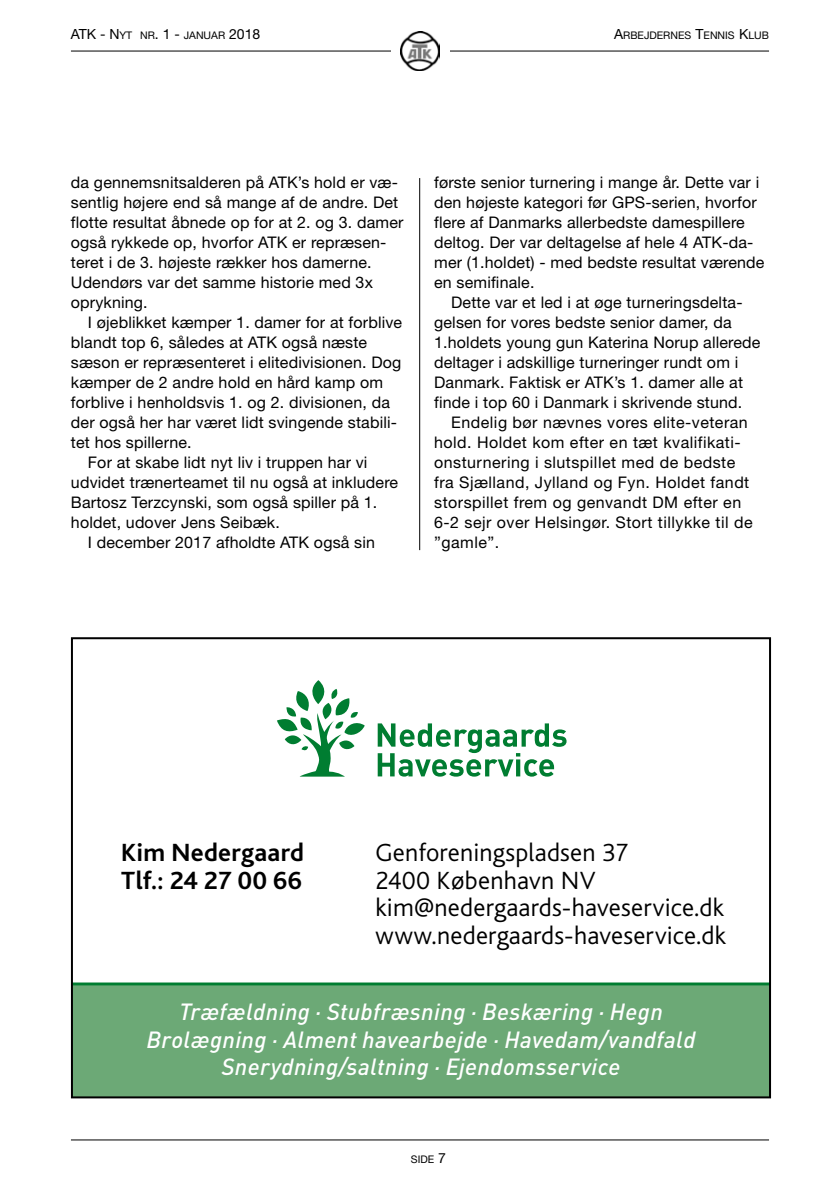
<style>
.page{position:relative;width:840px;height:1191px;background:#fff}
.page>*{position:absolute;margin:0;border:0;box-sizing:border-box;transform-origin:0 0}
.t1{font:300 26px/27.6px "Bliss";letter-spacing:.01em;color:#000}
.t2{font:700 26px/27.6px "Bliss";letter-spacing:.01em;color:#000}
.t3{font:italic 500 23.2px/27.8px "DIN Pro";letter-spacing:.015em;color:#fff;text-align:center}
.t4{font:16px/20px "Helvetica Neue";letter-spacing:.01em;color:#000}
.t5{font:16px/20px "Helvetica Neue";letter-spacing:.03em;color:#000}
.t6{font:14px "Helvetica Neue";color:#000}
.t7{font:10.4px "Helvetica Neue";color:#000}
.s1{font-size:10.4px}
.s2{font-size:14px}
</style>
<div class="page">
<hr style="left:71px;top:51px;width:697px;height:1px;background:#000">
<div style="left:391px;top:22px;width:58px;height:58px;background:#fff"></div>
<img style="left:400px;top:31px;width:39px;height:40px">
<hr style="left:71px;top:1139px;width:697px;height:1px;background:#000">
<svg style="left:377px;top:723px;width:189px;height:53px"></svg>
<svg style="left:277px;top:680px;width:87px;height:96px"></svg>
<div style="left:72px;top:983px;width:697px;height:114px;background:#6ca976"></div>
<hr style="left:72px;top:982px;width:697px;height:3px;background:#007d31">
<div style="left:71px;top:637px;width:699px;height:461px;border:2px solid #000"></div>
<hr style="left:419px;top:178px;width:1px;height:372px;background:#000">
<p class="t6" style="left:71px;top:26px;width:191px">ATK - N<span class="s1">YT NR</span>. 1 - <span class="s1">JAN UAR</span> 2018</p>
<p class="t7" style="left:613px;top:29px;width:156px"><span class="s2">A</span>RBEJDERNES <span class="s2">T</span>ENN IS <span class="s2">K</span>LUB</p>
<p class="t4" style="left:71px;top:172px;width:334px">da gennemsnitsalderen på ATK’s hold er væ&shy;sentlig højere end så mange af de andre. Det flotte resultat åbnede op for at 2. og 3. damer også rykkede op, hvorfor ATK er repræsen&shy;teret i de 3. højeste rækker hos damerne.<br>Udendørs var det samme historie med 3x oprykning.</p>
<p class="t4" style="left:88px;top:312px;width:315px">I øjeblikket kæmper 1. damer for at forblive</p>
<p class="t4" style="left:71px;top:332px;width:297px">blandt top 6, således at ATK også næste</p>
<p class="t4" style="left:71px;top:352px;width:332px">sæson er repræsenteret i elitedivisionen. Dog</p>
<p class="t4" style="left:71px;top:372px;width:313px">kæmper de 2 andre hold en hård kamp om</p>
<p class="t4" style="left:71px;top:392px;width:320px">forblive i henholdsvis 1. og 2. divisionen, da</p>
<p class="t4" style="left:71px;top:412px;width:327px">der også her har været lidt svingende stabili-</p>
<p class="t4" style="left:71px;top:432px;width:122px">tet hos spillerne.</p>
<p class="t4" style="left:88px;top:452px;width:281px">For at skabe lidt nyt liv i truppen har vi</p>
<p class="t4" style="left:71px;top:472px;width:328px">udvidet trænerteamet til nu også at inkludere</p>
<p class="t4" style="left:71px;top:492px;width:308px">Bartosz Terzcynski, som også spiller på 1.</p>
<p class="t4" style="left:71px;top:512px;width:210px">holdet, udover Jens Seibæk.</p>
<p class="t4" style="left:88px;top:532px;width:288px">I december 2017 afholdte ATK også sin</p>
<p class="t4" style="left:434px;top:172px;width:331px">første senior turnering i mange år. Dette var i den højeste kategori før GPS-serien, hvorfor flere af Danmarks allerbedste damespillere deltog. Der var deltagelse af hele 4 ATK-da&shy;mer (1.holdet) - med bedste resultat værende en semifinale.</p>
<p class="t4" style="left:434px;top:292px;width:327px;text-indent:17px">Dette var et led i at øge turneringsdelta&shy;gelsen for vores bedste senior damer, da 1.holdets young gun Katerina Norup allerede deltager i adskillige turneringer rundt om i Danmark. Faktisk er ATK’s 1. damer alle at finde i top 60 i Danmark i skrivende stund.</p>
<p class="t5" style="left:434px;top:412px;width:320px;text-indent:17px">Endelig bør nævnes vores elite-veteran hold. Holdet kom efter en tæt kvalifikati&shy;onsturnering i slutspillet med de bedste fra Sjælland, Jylland og Fyn. Holdet fandt storspillet frem og genvandt DM efter en 6-2 sejr over Helsingør. Stort tillykke til de ”gamle”.</p>
<h1 class="t2" style="left:121px;top:839px;width:184px">Kim Nedergaard<br>Tlf.: 24 27 00 66</h1>
<h1 class="t1" style="left:375px;top:839px;width:351px">Genforeningspladsen 37<br>2400 København NV kim@nedergaards-haveservice.dk www.nedergaards-haveservice.dk</h1>
<h2 class="t3" style="left:146px;top:997px;width:550px">Træfældning · Stubfræsning · Beskæring · Hegn<br>Brolægning · Alment havearbejde · Havedam/vandfald<br>Snerydning/saltning · Ejendomsservice</h2>
<p class="t7" style="left:411px;top:1153px;width:37px">SIDE <span class="s2">7</span></p>
</div>
